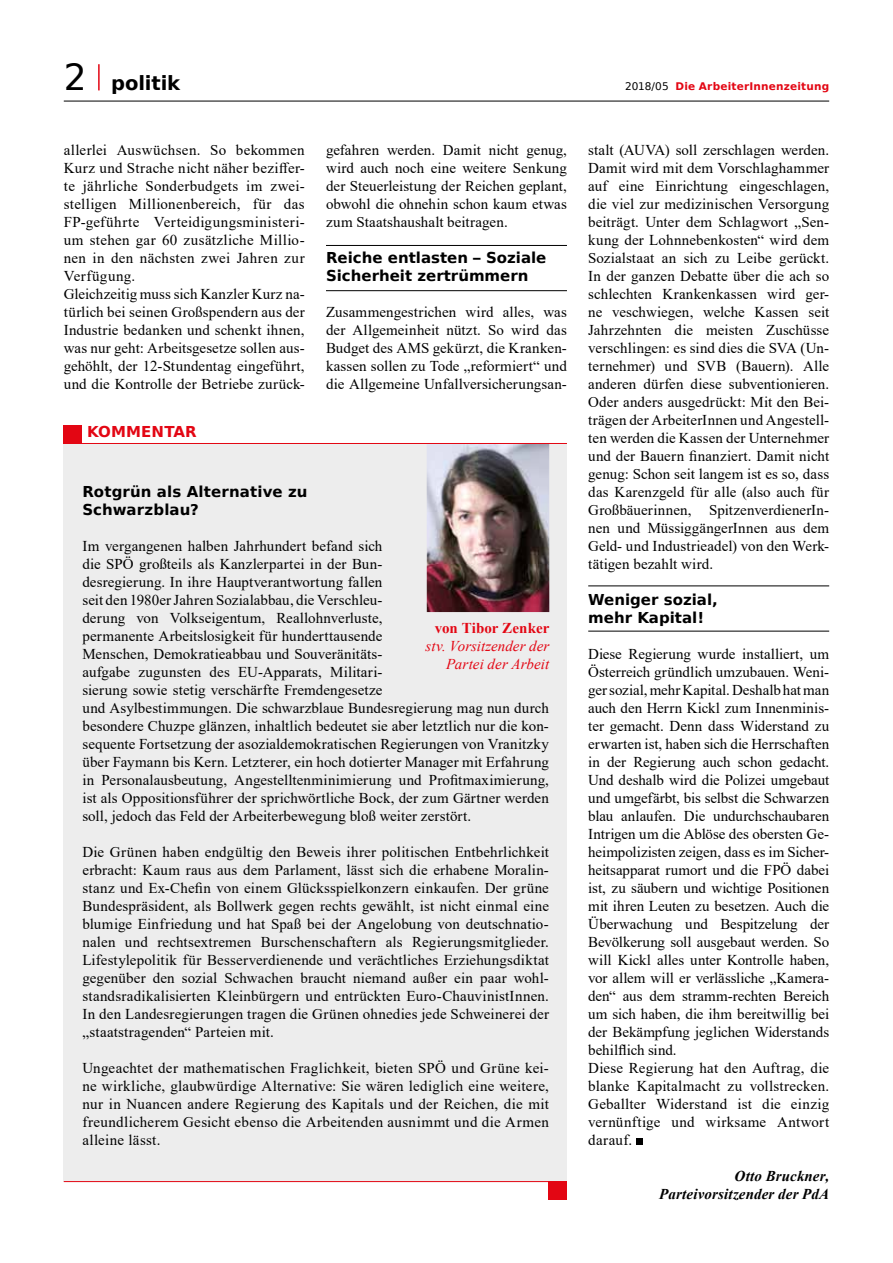
<style>
.page{position:relative;width:893px;height:1263px;background:#fff}
.page>*{position:absolute;margin:0;border:0;box-sizing:border-box;transform-origin:0 0}
.t1{font:700 19.5px "Bitstream Vera Sans";letter-spacing:-.005em;color:#000}
.t2{font:15px/18px "Times New Roman";letter-spacing:.005em;color:#000;text-align:justify}
.t3{font:700 15px/18px "Bitstream Vera Sans";color:#000}
.t4{font:italic 700 15px/18px "Times New Roman";letter-spacing:.01em;color:#000;text-align:right}
.t5{font:italic 15px/18px "Times New Roman";color:#e30613;text-align:right}
.t6{font:700 15px "Times New Roman";color:#e30613}
.t7{font:700 15px "Bitstream Vera Sans";letter-spacing:.01em;color:#e30613}
.t8{font:700 10.5px "Bitstream Vera Sans";letter-spacing:.02em;color:#e30613}
.s1{font-weight:400;font-size:36px}
.s2{font-weight:400;color:#000}
</style>
<div class="page">
<hr style="left:98px;top:64px;width:2px;height:26px;background:#e30613">
<hr style="left:64px;top:101px;width:765px;height:1px;background:#000">
<div style="left:636px;top:1138px;width:7px;height:7px;background:#000"></div>
<hr style="left:588px;top:585px;width:241px;height:1px;background:#000">
<hr style="left:326px;top:245px;width:241px;height:1px;background:#000">
<hr style="left:588px;top:631px;width:241px;height:1px;background:#000">
<hr style="left:326px;top:290px;width:241px;height:1px;background:#000">
<div style="left:64px;top:443px;width:503px;height:739px;background:#ededed"></div>
<hr style="left:64px;top:1181px;width:503px;height:1px;background:#e30613">
<div style="left:64px;top:425px;width:18px;height:18px;background:#e30613"></div>
<div style="left:549px;top:1181px;width:18px;height:18px;background:#e30613"></div>
<img style="left:427px;top:444px;width:122px;height:168px">
<hr style="left:64px;top:443px;width:503px;height:1px;background:#e30613">
<h1 class="t1" style="left:64px;top:72px;width:118px"><span class="s1">2</span> politik</h1>
<p class="t2" style="left:64px;top:141px;width:242px;text-align:left">allerlei Auswüchsen. So bekommen Kurz und Strache nicht näher beziffer&shy;te jährliche Sonderbudgets im zwei&shy;stelligen Millionenbereich, für das FP-geführte Verteidigungsministeri&shy;um stehen gar 60 zusätzliche Millio&shy;nen in den nächsten zwei Jahren zur Verfügung.<br>Gleichzeitig muss sich Kanzler Kurz na&shy;türlich bei seinen Großspendern aus der Industrie bedanken und schenkt ihnen, was nur geht: Arbeitsgesetze sollen aus&shy;gehöhlt, der 12-Stundentag eingeführt, und die Kontrolle der Betriebe zurück-</p>
<p class="t2" style="left:326px;top:141px;width:242px">gefahren werden. Damit nicht genug, wird auch noch eine weitere Senkung der Steuerleistung der Reichen geplant, obwohl die ohnehin schon kaum etwas zum Staatshaushalt beitragen.</p>
<p class="t3" style="left:326px;top:249px;width:222px">Reiche entlasten – Soziale<br>Sicherheit zertrümmern</p>
<p class="t2" style="left:326px;top:303px;width:242px">Zusammengestrichen wird alles, was der Allgemeinheit nützt. So wird das Budget des AMS gekürzt, die Kranken&shy;kassen sollen zu Tode „reformiert“ und die Allgemeine Unfallversicherungsan-</p>
<p class="t7" style="left:87px;top:423px;width:111px">KOMMENTAR</p>
<p class="t3" style="left:82px;top:483px;width:227px">Rotgrün als Alternative zu<br>Schwarzblau?</p>
<p class="t2" style="left:82px;top:537px;width:468px;text-align:left">Im vergangenen halben Jahrhundert befand sich<br>die SPÖ großteils als Kanzlerpartei in der Bun-<br>desregierung. In ihre Hauptverantwortung fallen<br>seit den 1980er Jahren Sozialabbau, die Verschleu-<br>derung von Volkseigentum, Reallohnverluste,<br>permanente Arbeitslosigkeit für hunderttausende<br>Menschen, Demokratieabbau und Souveränitäts-<br>aufgabe zugunsten des EU-Apparats, Militari-<br>sierung sowie stetig verschärfte Fremdengesetze<br>und Asylbestimmungen. Die schwarzblaue Bundesregierung mag nun durch besondere Chuzpe glänzen, inhaltlich bedeutet sie aber letztlich nur die kon&shy;sequente Fortsetzung der asozialdemokratischen Regierungen von Vranitzky über Faymann bis Kern. Letzterer, ein hoch dotierter Manager mit Erfahrung in Personalausbeutung, Angestelltenminimierung und Profitmaximierung, ist als Oppositionsführer der sprichwörtliche Bock, der zum Gärtner werden soll, jedoch das Feld der Arbeiterbewegung bloß weiter zerstört.</p>
<p class="t2" style="left:82px;top:843px;width:468px">Die Grünen haben endgültig den Beweis ihrer politischen Entbehrlichkeit erbracht: Kaum raus aus dem Parlament, lässt sich die erhabene Moralin&shy;stanz und Ex-Chefin von einem Glücksspielkonzern einkaufen. Der grüne Bundespräsident, als Bollwerk gegen rechts gewählt, ist nicht einmal eine blumige Einfriedung und hat Spaß bei der Angelobung von deutschnatio&shy;nalen und rechtsextremen Burschenschaftern als Regierungsmitglieder.<br>Lifestylepolitik für Besserverdienende und verächtliches Erziehungsdiktat gegenüber den sozial Schwachen braucht niemand außer ein paar wohl&shy;standsradikalisierten Kleinbürgern und entrückten Euro-ChauvinistInnen.<br>In den Landesregierungen tragen die Grünen ohnedies jede Schweinerei der „staatstragenden“ Parteien mit.</p>
<p class="t2" style="left:82px;top:1059px;width:468px">Ungeachtet der mathematischen Fraglichkeit, bieten SPÖ und Grüne kei&shy;ne wirkliche, glaubwürdige Alternative: Sie wären lediglich eine weitere, nur in Nuancen andere Regierung des Kapitals und der Reichen, die mit freundlicherem Gesicht ebenso die Arbeitenden ausnimmt und die Armen alleine lässt.</p>
<p class="t6" style="left:435px;top:617px;width:116px">von Tibor Zenker</p>
<p class="t5" style="left:426px;top:637px;width:125px">stv. Vorsitzender der<br>Partei der Arbeit</p>
<p class="t8" style="left:625px;top:81px;width:206px"><span class="s2">2018/05</span> Die ArbeiterInnenzeitung</p>
<p class="t2" style="left:588px;top:141px;width:242px">stalt (AUVA) soll zerschlagen werden.<br>Damit wird mit dem Vorschlaghammer auf eine Einrichtung eingeschlagen, die viel zur medizinischen Versorgung beiträgt. Unter dem Schlagwort „Sen&shy;kung der Lohnnebenkosten“ wird dem Sozialstaat an sich zu Leibe gerückt.<br>In der ganzen Debatte über die ach so schlechten Krankenkassen wird ger&shy;ne veschwiegen, welche Kassen seit Jahrzehnten die meisten Zuschüsse verschlingen: es sind dies die SVA (Un&shy;ternehmer) und SVB (Bauern). Alle anderen dürfen diese subventionieren.<br>Oder anders ausgedrückt: Mit den Bei&shy;trägen der ArbeiterInnen und Angestell&shy;ten werden die Kassen der Unternehmer und der Bauern finanziert. Damit nicht genug: Schon seit langem ist es so, dass das Karenzgeld für alle (also auch für Großbäuerinnen, SpitzenverdienerIn&shy;nen und MüssiggängerInnen aus dem Geld- und Industrieadel) von den Werk&shy;tätigen bezahlt wird.</p>
<p class="t3" style="left:588px;top:591px;width:131px">Weniger sozial, mehr Kapital!</p>
<p class="t2" style="left:588px;top:645px;width:242px;text-align:left">Diese Regierung wurde installiert, um Österreich gründlich umzubauen. Weni&shy;ger sozial, mehr Kapital. Deshalb hat man auch den Herrn Kickl zum Innenminis&shy;ter gemacht. Denn dass Widerstand zu erwarten ist, haben sich die Herrschaften in der Regierung auch schon gedacht.<br>Und deshalb wird die Polizei umgebaut und umgefärbt, bis selbst die Schwarzen blau anlaufen. Die undurchschaubaren Intrigen um die Ablöse des obersten Ge&shy;heimpolizisten zeigen, dass es im Sicher&shy;heitsapparat rumort und die FPÖ dabei ist, zu säubern und wichtige Positionen mit ihren Leuten zu besetzen. Auch die Überwachung und Bespitzelung der Bevölkerung soll ausgebaut werden. So will Kickl alles unter Kontrolle haben, vor allem will er verlässliche „Kamera&shy;den“ aus dem stramm-rechten Bereich um sich haben, die ihm bereitwillig bei der Bekämpfung jeglichen Widerstands behilflich sind.<br>Diese Regierung hat den Auftrag, die blanke Kapitalmacht zu vollstrecken.<br>Geballter Widerstand ist die einzig vernünftige und wirksame Antwort darauf.</p>
<p class="t4" style="left:659px;top:1167px;width:171px">Otto Bruckner,<br>Parteivorsitzender der PdA</p>
</div>
